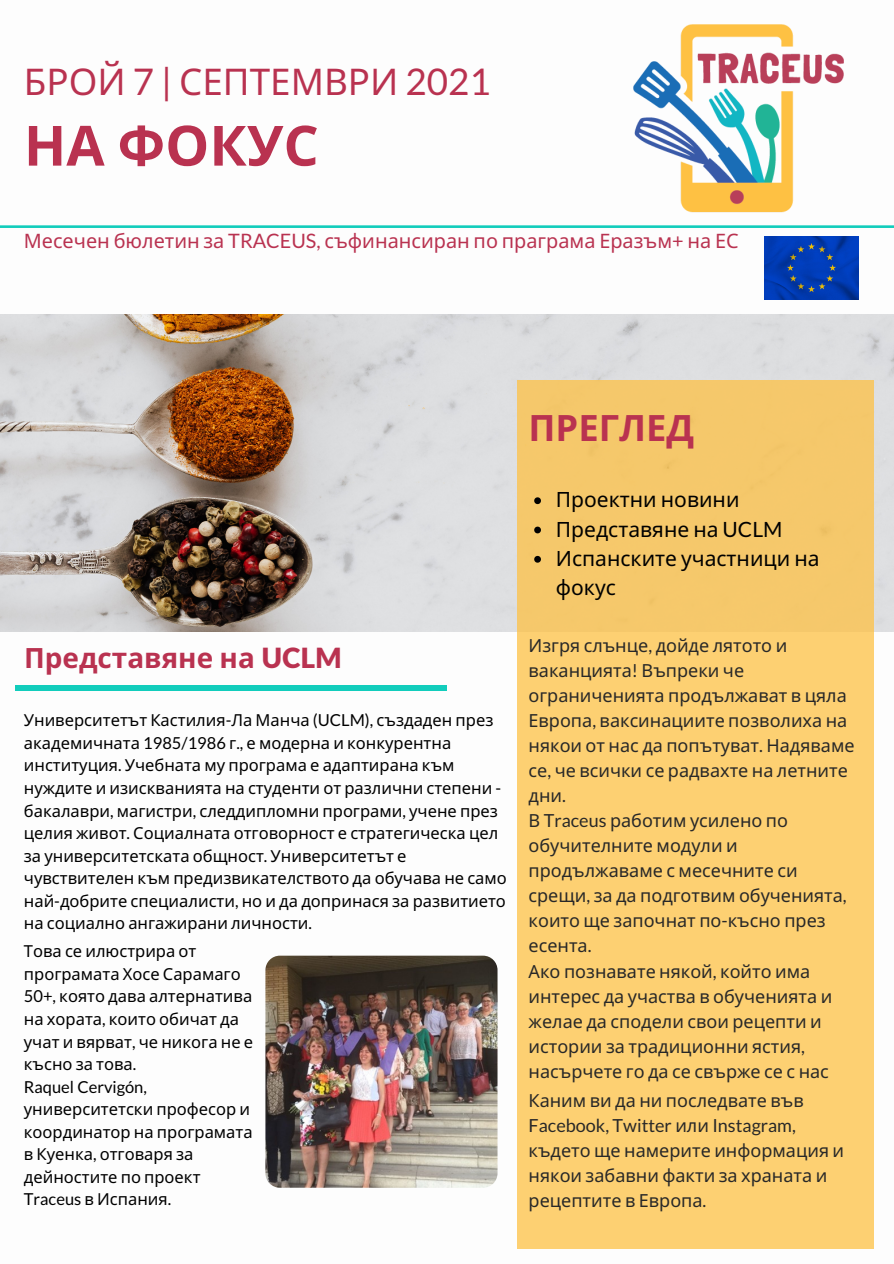
<style>
.page{position:relative;width:894px;height:1264px;background:#fff}
.page>*{position:absolute;margin:0;border:0;box-sizing:border-box;transform-origin:0 0}
.t1{font:700 55.5px "Noto Sans";color:#b93250}
.t2{font:36.75px "Noto Sans";color:#b93250}
.t3{font:700 36.3px "Noto Sans";color:#b93250}
.t4{font:700 27.9px "Noto Sans";color:#b93250}
.t5{font:21px/29.2px "Noto Sans";color:#000}
.t6{font:19.8px "Noto Sans";color:#b93250}
.t7{font:18px/25px "Noto Sans";color:#282828}
.t8{font:16.5px/22.5px "Noto Sans";color:#000}
.s1{font-family:"Lato"}
.s2{font-family:"Lato Latin";font-weight:900}
</style>
<div class="page">
<img style="left:764px;top:236px;width:94px;height:63px">
<svg style="left:0;top:225px;width:893px;height:3px;background:#2cd2c2"></svg>
<img style="left:0;top:314px;width:893px;height:317px">
<div style="left:15px;top:684px;width:431px;height:6px;background:#12cdbc"></div>
<div style="left:517px;top:380px;width:356px;height:868px;background:#fdd072"></div>
<img style="left:623px;top:24px;width:229px;height:203px">
<img style="left:265px;top:955px;width:232px;height:232px;border-radius:14px">
<svg style="left:534px;top:497px;width:7px;height:7px"></svg>
<svg style="left:534px;top:526px;width:7px;height:7px"></svg>
<svg style="left:534px;top:556px;width:7px;height:6px"></svg>
<p class="t2" style="left:24px;top:56px;width:468px">БРОЙ <span class="s1">7 |</span> СЕПТЕМВРИ <span class="s1">2021</span></p>
<p class="t1" style="left:24px;top:106px;width:296px">НА ФОКУС</p>
<p class="t6" style="left:24px;top:227px;width:716px">Месечен бюлетин за <span class="s1">TRACEUS,</span> съфинансиран по праграма Еразъм<span class="s1">+</span> на ЕС</p>
<p class="t4" style="left:24px;top:638px;width:319px">Представяне на <span class="s2">UCLM</span></p>
<p class="t8" style="left:24px;top:708px;width:484px">Университетът Кастилия<span class="s1">-</span>Ла Манча <span class="s1">(UCLM),</span> създаден през академичната <span class="s1">1985/1986</span> г<span class="s1">.,</span> е модерна и конкурентна институция<span class="s1">.</span> Учебната му програма е адаптирана към нуждите и изискванията на студенти от различни степени <span class="s1">- </span>бакалаври<span class="s1">,</span> магистри<span class="s1">,</span> следдипломни програми<span class="s1">,</span> учене през целия живот<span class="s1">.</span> Социалната отговорност е стратегическа цел за университетската общност<span class="s1">.</span> Университетът е чувствителен към предизвикателството да обучава не само най<span class="s1">-</span>добрите специалисти<span class="s1">,</span> но и да допринася за развитието на социално ангажирани личности<span class="s1">.</span></p>
<p class="t8" style="left:24px;top:939px;width:231px">Това се илюстрира от програмата Хосе Сарамаго<br><span class="s1">50+,</span> която дава алтернатива на хората<span class="s1">,</span> които обичат да учат и вярват<span class="s1">,</span> че никога не е късно за това<span class="s1">.</span></p>
<p class="t8" style="left:24px;top:1074px;width:230px"><span class="s1">Raquel Cervigón, </span>университетски професор и координатор на програмата в Куенка<span class="s1">,</span> отговаря за дейностите по проект<br><span class="s1">Traceus</span> в Испания<span class="s1">.</span></p>
<p class="t3" style="left:528px;top:402px;width:167px">ПРЕГЛЕД</p>
<p class="t5" style="left:555px;top:484px;width:185px">Проектни новини</p>
<p class="t5" style="left:555px;top:514px;width:228px">Представяне на <span class="s1">UCLM</span></p>
<p class="t5" style="left:555px;top:543px;width:265px">Испанските участници на фокус</p>
<p class="t7" style="left:528px;top:632px;width:327px">Изгря слънце<span class="s1">,</span> дойде лятото и ваканцията<span class="s1">!</span> Въпреки че ограниченията продължават в цяла<br>Европа<span class="s1">,</span> ваксинациите позволиха на някои от нас да попътуват<span class="s1">.</span> Надяваме се<span class="s1">,</span> че всички се радвахте на летните дни<span class="s1">.</span></p>
<p class="t7" style="left:528px;top:807px;width:319px">В <span class="s1">Traceus</span> работим усилено по обучителните модули и продължаваме с месечните си срещи<span class="s1">,</span> за да подготвим обученията<span class="s1">, </span>които ще започнат по<span class="s1">-</span>късно през есента<span class="s1">.</span></p>
<p class="t7" style="left:528px;top:958px;width:305px">Ако познавате някой<span class="s1">,</span> който има интерес да участва в обученията и желае да сподели свои рецепти и истории за традиционни ястия<span class="s1">, </span>насърчете го да се свърже се с нас</p>
<p class="t7" style="left:528px;top:1087px;width:317px">Каним ви да ни последвате във<br><span class="s1">Facebook, Twitter</span> или <span class="s1">Instagram, </span>където ще намерите информация и някои забавни факти за храната и рецептите в Европа<span class="s1">.</span></p>
</div>
